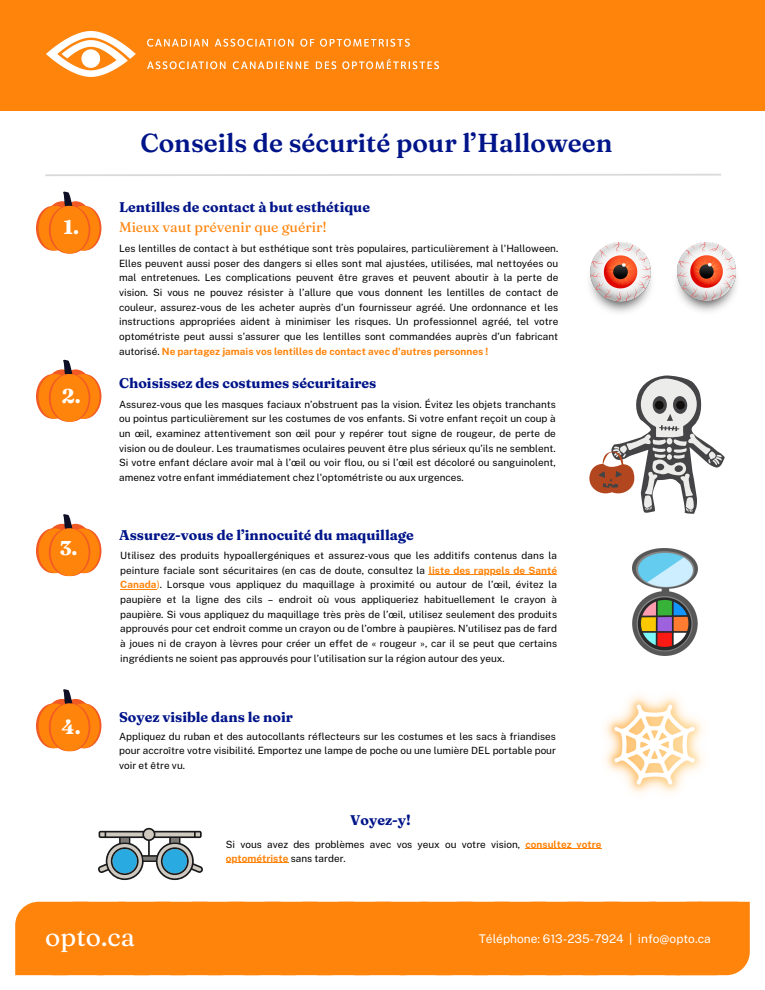
<style>
.page{position:relative;width:765px;height:990px;background:#fff}
.page>*{position:absolute;margin:0;border:0;box-sizing:border-box;transform-origin:0 0}
.t1{font:600 26px "Fraunces 9 pt";color:#001489}
.t2{font:26px "Fraunces 9 pt";color:#fff}
.t3{font:700 20px "Fraunces 9 pt";color:#fff}
.t4{font:700 14px "Fraunces 9 pt";color:#001489}
.t5{font:14px "Fraunces 9 pt";color:#ff840b}
.t6{font:12px "Public Sans";color:#fff}
.t7{font:10px/14.7px "Public Sans";color:#000;text-align:justify}
.s1{font-weight:700;color:#ff840b}
.s2{color:#ff840b}
</style>
<div class="page">
<div style="left:0;top:0;width:765px;height:111px;background:#ff840b"></div>
<img style="left:47px;top:32px;width:391px;height:44px">
<svg style="left:45px;top:174px;width:676px;height:2px"></svg>
<div style="left:15px;top:902px;width:735px;height:73px;background:#ff840b"></div>
<svg style="left:98px;top:828px;width:105px;height:52px"></svg>
<svg style="left:46px;top:191px;width:46px;height:17px"></svg>
<svg style="left:68px;top:206px;width:33px;height:45px"></svg>
<div style="left:66px;top:206px;width:34px;height:45px;background:#ff840b;border-radius:50%"></div>
<svg style="left:36px;top:206px;width:34px;height:45px"></svg>
<div style="left:39px;top:206px;width:33px;height:45px;background:#ff840b;border-radius:50%"></div>
<svg style="left:49px;top:206px;width:38px;height:48px"></svg>
<div style="left:52px;top:206px;width:38px;height:48px;background:#f15a24;border-radius:50%"></div>
<div style="left:51px;top:206px;width:38px;height:48px;background:#ff840b;border-radius:50%"></div>
<svg style="left:46px;top:359px;width:45px;height:17px"></svg>
<div style="left:68px;top:374px;width:33px;height:45px;background:#f15a24;border-radius:50%"></div>
<div style="left:66px;top:374px;width:34px;height:45px;background:#ff840b;border-radius:50%"></div>
<svg style="left:36px;top:374px;width:34px;height:45px"></svg>
<div style="left:39px;top:374px;width:33px;height:45px;background:#ff840b;border-radius:50%"></div>
<svg style="left:49px;top:374px;width:38px;height:48px"></svg>
<div style="left:52px;top:374px;width:38px;height:48px;background:#f15a24;border-radius:50%"></div>
<div style="left:51px;top:374px;width:38px;height:48px;background:#ff840b;border-radius:50%"></div>
<svg style="left:52px;top:514px;width:39px;height:16px"></svg>
<svg style="left:68px;top:528px;width:33px;height:45px"></svg>
<div style="left:66px;top:528px;width:34px;height:45px;background:#ff840b;border-radius:50%"></div>
<svg style="left:36px;top:528px;width:34px;height:45px"></svg>
<div style="left:39px;top:528px;width:33px;height:45px;background:#ff840b;border-radius:50%"></div>
<svg style="left:49px;top:528px;width:38px;height:48px"></svg>
<div style="left:52px;top:528px;width:38px;height:48px;background:#f15a24;border-radius:50%"></div>
<div style="left:51px;top:528px;width:38px;height:48px;background:#ff840b;border-radius:50%"></div>
<svg style="left:45px;top:689px;width:47px;height:17px"></svg>
<div style="left:68px;top:704px;width:33px;height:44px;background:#f15a24;border-radius:50%"></div>
<div style="left:66px;top:704px;width:34px;height:44px;background:#ff840b;border-radius:50%"></div>
<svg style="left:36px;top:704px;width:34px;height:44px"></svg>
<div style="left:39px;top:704px;width:33px;height:44px;background:#ff840b;border-radius:50%"></div>
<svg style="left:49px;top:704px;width:38px;height:47px"></svg>
<div style="left:52px;top:704px;width:38px;height:47px;background:#f15a24;border-radius:50%"></div>
<div style="left:51px;top:704px;width:38px;height:47px;background:#ff840b;border-radius:50%"></div>
<img style="left:589px;top:243px;width:63px;height:70px">
<img style="left:676px;top:243px;width:61px;height:69px">
<svg style="left:589px;top:376px;width:136px;height:138px"></svg>
<div style="left:655px;top:401px;width:9px;height:9px;background:#100f0d;border-radius:50%"></div>
<div style="left:676px;top:401px;width:9px;height:9px;background:#100f0d;border-radius:50%"></div>
<img style="left:633px;top:548px;width:65px;height:108px">
<img style="left:605px;top:696px;width:98px;height:98px">
<hr style="left:429px;top:574px;width:128px;height:1px;background:#ff840b">
<hr style="left:120px;top:589px;width:37px;height:1px;background:#ff840b">
<hr style="left:525px;top:849px;width:77px;height:1px;background:#ff840b">
<hr style="left:226px;top:862px;width:62px;height:1px;background:#ff840b">
<p class="t3" style="left:63px;top:215px;width:17px">1.</p>
<p class="t3" style="left:62px;top:383px;width:20px">2.</p>
<p class="t3" style="left:60px;top:536px;width:19px">3.</p>
<p class="t3" style="left:62px;top:714px;width:21px">4.</p>
<p class="t1" style="left:140px;top:126px;width:474px">Conseils de sécurité pour l’Halloween</p>
<p class="t4" style="left:119px;top:198px;width:253px">Lentilles de contact à but esthétique</p>
<p class="t7" style="left:119px;top:241px;width:441px">Les lentilles de contact à but esthétique sont très populaires, particulièrement à l'Halloween.<br>Elles peuvent aussi poser des dangers si elles sont mal ajustées, utilisées, mal nettoyées ou mal entretenues. Les complications peuvent être graves et peuvent aboutir à la perte de vision. Si vous ne pouvez résister à l’allure que vous donnent les lentilles de contact de couleur, assurez-vous de les acheter auprès d’un fournisseur agréé. Une ordonnance et les instructions appropriées aident à minimiser les risques. Un professionnel agréé, tel votre optométriste peut aussi s’assurer que les lentilles sont commandées auprès d’un fabricant autorisé. <span class="s1">Ne partagez jamais vos lentilles de contact avec d'autres personnes !</span></p>
<p class="t5" style="left:119px;top:218px;width:209px">Mieux vaut prévenir que guérir!</p>
<p class="t4" style="left:119px;top:374px;width:259px">Choisissez des costumes sécuritaires</p>
<p class="t7" style="left:119px;top:397px;width:438px">Assurez-vous que les masques faciaux n’obstruent pas la vision. Évitez les objets tranchants ou pointus particulièrement sur les costumes de vos enfants. Si votre enfant reçoit un coup à un œil, examinez attentivement son œil pour y repérer tout signe de rougeur, de perte de vision ou de douleur. Les traumatismes oculaires peuvent être plus sérieux qu’ils ne semblent.<br>Si votre enfant déclare avoir mal à l’œil ou voir flou, ou si l’œil est décoloré ou sanguinolent, amenez votre enfant immédiatement chez l'optométriste ou aux urgences.</p>
<p class="t4" style="left:119px;top:526px;width:296px">Assurez-vous de l’innocuité du maquillage</p>
<p class="t7" style="left:120px;top:548px;width:438px">Utilisez des produits hypoallergéniques et assurez-vous que les additifs contenus dans la peinture faciale sont sécuritaires (en cas de doute, consultez la <span class="s1">liste des rappels de Santé Canada</span><span class="s2">)</span>. Lorsque vous appliquez du maquillage à proximité ou autour de l’œil, évitez la paupière et la ligne des cils – endroit où vous appliqueriez habituellement le crayon à paupière. Si vous appliquez du maquillage très près de l’œil, utilisez seulement des produits approuvés pour cet endroit comme un crayon ou de l’ombre à paupières. N’utilisez pas de fard à joues ni de crayon à lèvres pour créer un effet de « rougeur », car il se peut que certains ingrédients ne soient pas approuvés pour l’utilisation sur la région autour des yeux.</p>
<p class="t4" style="left:119px;top:708px;width:175px">Soyez visible dans le noir</p>
<p class="t7" style="left:119px;top:729px;width:438px">Appliquez du ruban et des autocollants réflecteurs sur les costumes et les sacs à friandises pour accroître votre visibilité. Emportez une lampe de poche ou une lumière DEL portable pour voir et être vu.</p>
<p class="t4" style="left:350px;top:811px;width:62px">Voyez-y!</p>
<p class="t7" style="left:226px;top:837px;width:377px;line-height:13.8px">Si vous avez des problèmes avec vos yeux ou votre vision, <span class="s1">consultez votre optométriste</span> sans tarder.</p>
<p class="t2" style="left:45px;top:921px;width:91px">opto.ca</p>
<p class="t6" style="left:479px;top:932px;width:234px">Téléphone: 613-235-7924 | info@opto.ca</p>
</div>
